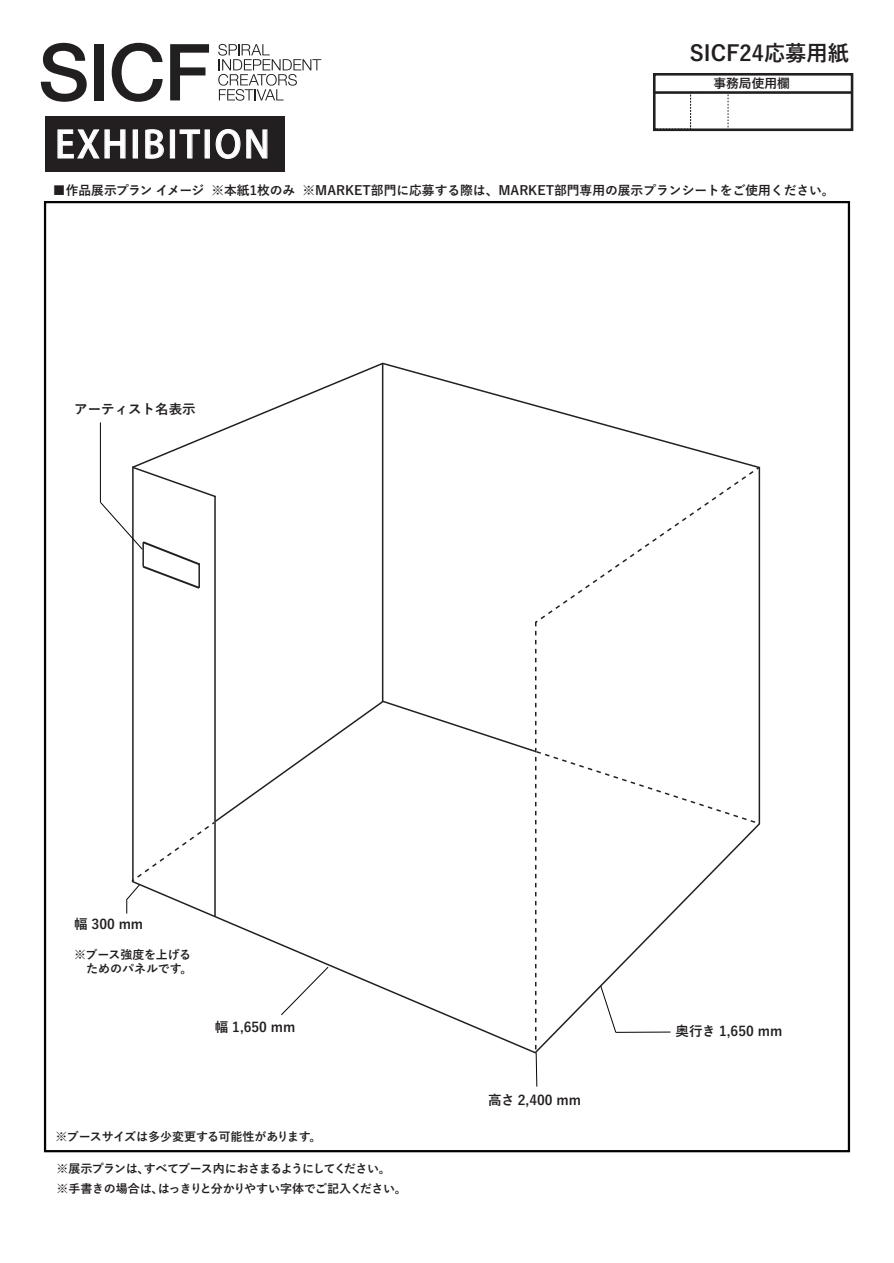
<style>
.page{position:relative;width:894px;height:1263px;background:#fff}
.page>*{position:absolute;margin:0;border:0;box-sizing:border-box;transform-origin:0 0}
.t1{font:500 36.75px "Koz Go Pro";letter-spacing:.065em;color:#fff}
.t2{font:700 21.6px "Yu Go";color:#231f20}
.t3{font:700 13.5px "Yu Go";color:#231f20}
.t4{font:700 12.75px "Yu Go";color:#231f20}
.t5{font:700 12px/19.8px "Yu Go";letter-spacing:-.05em;color:#231f20}
.t6{font:700 12px "Yu Go";letter-spacing:-.03em;color:#231f20}
.t7{font:700 12px/14.4px "Yu Go";letter-spacing:-.01em;color:#231f20}
</style>
<div class="page">
<div style="left:45px;top:117px;width:240px;height:55px;background:#231f20"></div>
<svg style="left:41px;top:43px;width:46px;height:59px"></svg>
<div style="left:94px;top:44px;width:10px;height:56px;background:#221f21"></div>
<svg style="left:112px;top:43px;width:51px;height:59px"></svg>
<svg style="left:170px;top:44px;width:39px;height:56px"></svg>
<svg style="left:218px;top:44px;width:103px;height:57px"></svg>
<svg style="left:99px;top:362px;width:662px;height:725px"></svg>
<svg style="left:58px;top:129px;width:41px;height:29px"></svg>
<svg style="left:105px;top:129px;width:20px;height:29px"></svg>
<div style="left:133px;top:130px;width:5px;height:28px;border:1px solid #fff"></div>
<svg style="left:145px;top:129px;width:19px;height:30px"></svg>
<div style="left:170px;top:130px;width:5px;height:28px;border:1px solid #fff"></div>
<svg style="left:180px;top:129px;width:20px;height:29px"></svg>
<div style="left:205px;top:130px;width:5px;height:28px;border:1px solid #fff"></div>
<svg style="left:216px;top:129px;width:24px;height:30px"></svg>
<svg style="left:246px;top:129px;width:21px;height:30px"></svg>
<div style="left:653px;top:73px;width:200px;height:58px;border:3px solid #221f21"></div>
<hr style="left:654px;top:91px;width:197px;height:3px;background:#221f21">
<svg style="left:654px;top:93px;width:74px;height:37px"></svg>
<h1 class="t1" style="left:55px;top:121px;width:216px">EXHIBITION</h1>
<h2 class="t2" style="left:690px;top:41px;width:161px">SICF24応募用紙</h2>
<p class="t4" style="left:713px;top:76px;width:78px">事務局使用欄</p>
<p class="t4" style="left:53px;top:183px;width:783px">■作品展示プランイメージ ※本紙1枚のみ ※MARKET部門に応募する際は、MARKET部門専用の展示プランシートをご使用ください。</p>
<p class="t3" style="left:74px;top:401px;width:123px">アーティスト名表示</p>
<p class="t3" style="left:74px;top:916px;width:70px">幅 300 mm</p>
<p class="t7" style="left:74px;top:948px;width:120px">※ブース強度を上げる　ためのパネルです。</p>
<p class="t3" style="left:215px;top:1020px;width:82px">幅 1,650 mm</p>
<p class="t3" style="left:675px;top:1023px;width:108px">奥行き 1,650 mm</p>
<p class="t3" style="left:488px;top:1092px;width:94px">高さ 2,400 mm</p>
<p class="t6" style="left:56px;top:1130px;width:267px">※ブースサイズは多少変更する可能性があります。</p>
<p class="t5" style="left:56px;top:1159px;width:352px">※展示プランは、すべてブース内におさまるようにしてください。<br>※手書きの場合は、はっきりと分かりやすい字体でご記入ください。</p>
</div>
